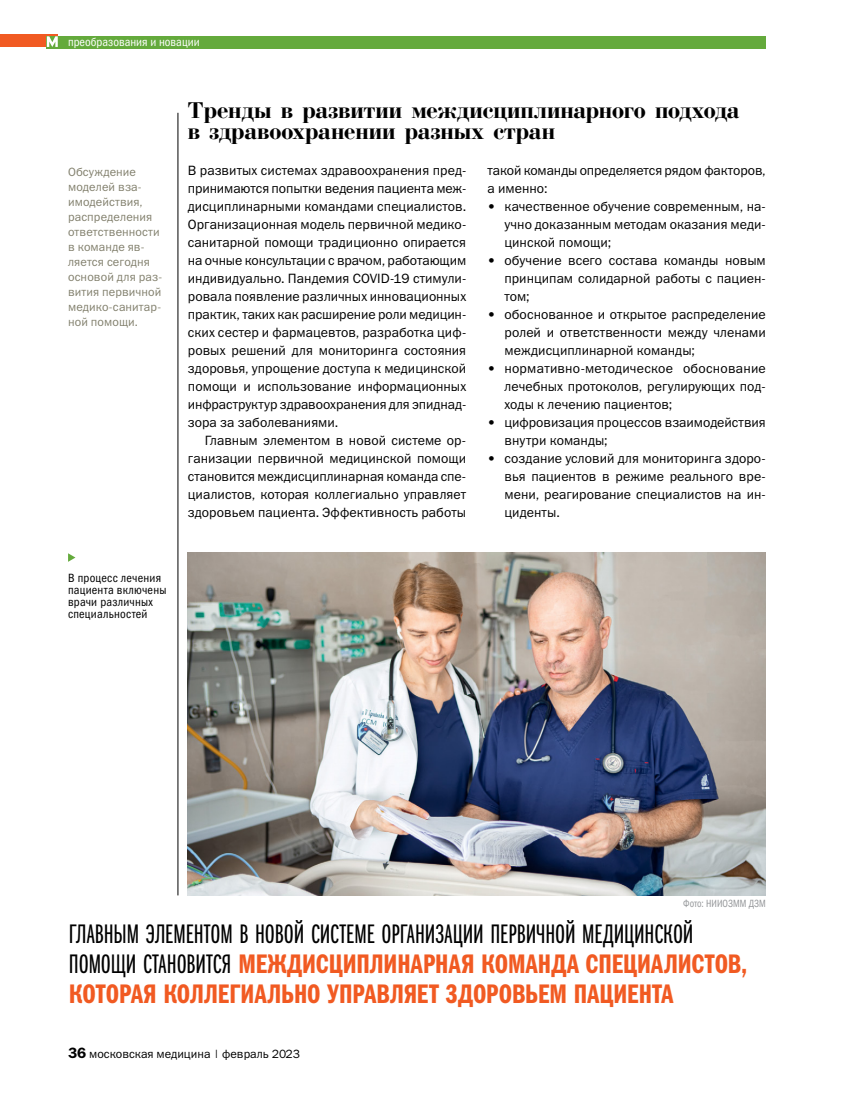
<style>
.page{position:relative;width:851px;height:1106px;background:#fff}
.page>*{position:absolute;margin:0;border:0;box-sizing:border-box;transform-origin:0 0}
.t1{font:27px/30px "Franklin Gothic Demi Cmp ITC";color:#f15a22}
.t2{font:27px "Franklin Gothic Book X Cmp ITC";color:#000}
.t3{font:24px/21px "Bodoni Bold Cyrillic";letter-spacing:-.005em;color:#000}
.t4{font:13.5px/18px "Franklin Gothic Book ITC";color:#000;text-align:justify}
.t5{font:12px/15px "Franklin Gothic Book ITC";letter-spacing:.01em;color:#82806d}
.t6{font:12px/12px "Franklin Gothic Book Cond ITC";letter-spacing:.015em;color:#000}
.t7{font:12px "Franklin Gothic Book ITC";color:#000}
.t8{font:12px "Franklin Gothic Book Cond ITC";color:#fff}
.t9{font:10.5px "Franklin Gothic Book Cond ITC";color:#939598;scale:.9 1}
.s1{font-family:"Franklin Gothic Book X Cmp ITC";color:#000}
.s2{font-family:"Franklin Gothic Demi ITC";font-size:15px}
</style>
<div class="page">
<hr style="left:178px;top:113px;width:1px;height:782px;background:#000">
<img style="left:188px;top:553px;width:577px;height:342px">
<svg style="left:68px;top:553px;width:7px;height:9px"></svg>
<div style="left:0;top:34px;width:45px;height:13px;background:#f15a22"></div>
<svg style="left:45px;top:34px;width:13px;height:13px"></svg>
<div style="left:47px;top:36px;width:718px;height:13px;background:#64aa3c"></div>
<svg style="left:47px;top:36px;width:11px;height:11px"></svg>
<p class="t8" style="left:68px;top:35px;width:133px">преобразования и новации</p>
<p class="t5" style="left:68px;top:164px;width:95px">Обсуждение моделей вза&shy;имодействия, распределения ответственности в команде яв&shy;ляется сегодня основой для раз&shy;вития первичной медико-санитар&shy;ной помощи.</p>
<p class="t6" style="left:68px;top:572px;width:100px">В процесс лечения пациента включены врачи различных специальностей</p>
<h2 class="t3" style="left:188px;top:100px;width:553px">Тренды в развитии междисциплинарного подхода в здравоохранении разных стран</h2>
<p class="t4" style="left:188px;top:161px;width:280px">В развитых системах здравоохранения пред&shy;принимаются попытки ведения пациента меж&shy;дисциплинарными командами специалистов.<br>Организационная модель первичной медико&shy;санитарной помощи традиционно опирается на очные консультации с врачом, работающим индивидуально. Пандемия COVID-19 стимули&shy;ровала появление различных инновационных практик, таких как расширение роли медицин&shy;ских сестер и фармацевтов, разработка циф&shy;ровых решений для мониторинга состояния здоровья, упрощение доступа к медицинской помощи и использование информационных инфраструктур здравоохранения для эпиднад&shy;зора за заболеваниями.</p>
<p class="t4" style="left:188px;top:431px;width:280px;text-indent:17px">Главным элементом в новой системе ор&shy;ганизации первичной медицинской помощи становится междисциплинарная команда спе&shy;циалистов, которая коллегиально управляет здоровьем пациента. Эффективность работы</p>
<p class="t4" style="left:487px;top:161px;width:280px">такой команды определяется рядом факторов, а именно:</p>
<p class="t4" style="left:504px;top:197px;width:263px;text-indent:-17px">• качественное обучение современным, на&shy;учно доказанным методам оказания меди&shy;цинской помощи;</p>
<p class="t4" style="left:504px;top:251px;width:263px;text-indent:-17px">• обучение всего состава команды новым принципам солидарной работы с пациен&shy;том;</p>
<p class="t4" style="left:504px;top:305px;width:263px;text-indent:-17px">• обоснованное и открытое распределение ролей и ответственности между членами междисциплинарной команды;</p>
<p class="t4" style="left:504px;top:359px;width:263px;text-indent:-17px">• нормативно-методическое обоснование лечебных протоколов, регулирующих под&shy;ходы к лечению пациентов;</p>
<p class="t4" style="left:504px;top:413px;width:263px;text-indent:-17px">• цифровизация процессов взаимодействия внутри команды;</p>
<p class="t4" style="left:504px;top:449px;width:263px;text-indent:-17px">• создание условий для мониторинга здоро&shy;вья пациентов в режиме реального вре&shy;мени, реагирование специалистов на ин&shy;циденты.</p>
<p class="t9" style="left:683px;top:897px;width:93px">Фото: НИИОЗММ ДЗМ</p>
<h1 class="t2" style="left:69px;top:919px;width:626px">ГЛАВНЫМ ЭЛЕМЕНТОМ В НОВОЙ СИСТЕМЕ ОРГАНИЗАЦИИ ПЕРВИЧНОЙ МЕДИЦИНСКОЙ</h1>
<h1 class="t1" style="left:69px;top:949px;width:680px"><span class="s1">ПОМОЩИ СТАНОВИТСЯ</span> МЕЖДИСЦИПЛИНАРНАЯ КОМАНДА СПЕЦИАЛИСТОВ,<br>КОТОРАЯ КОЛЛЕГИАЛЬНО УПРАВЛЯЕТ ЗДОРОВЬЕМ ПАЦИЕНТА</h1>
<p class="t7" style="left:68px;top:1045px;width:233px"><span class="s2">36</span> московская медицина | февраль 2023</p>
</div>
